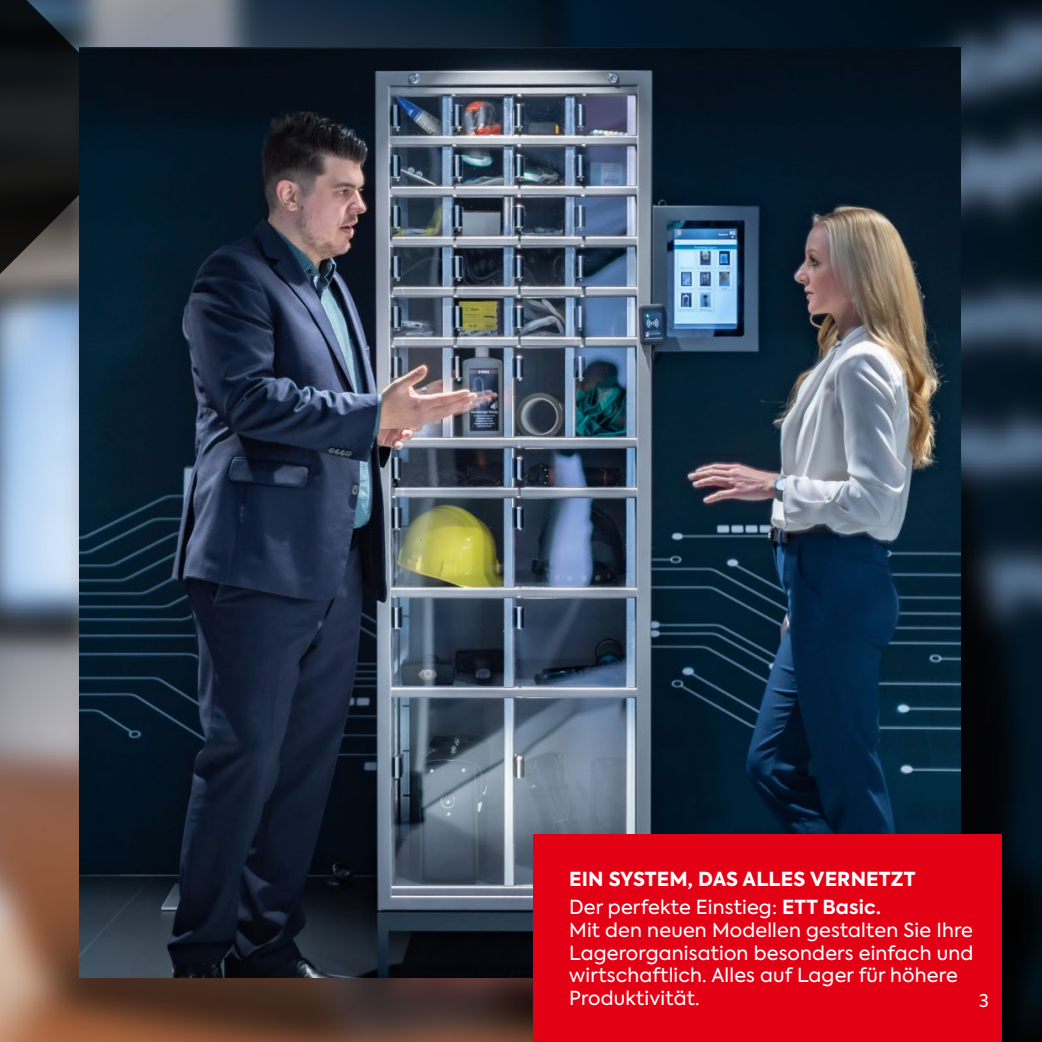
<style>
.page{position:relative;width:1042px;height:1042px;background:#fff}
.page>*{position:absolute;margin:0;border:0;box-sizing:border-box;transform-origin:0 0}
.t1{font:19.25px/22.8px "Axiforma";letter-spacing:.01em;color:#fff}
.t2{font:800 19.25px/27.7px "Axiforma";letter-spacing:.01em;color:#fff}
.t3{font:17.5px "Axiforma";color:#fff}
.s1{font-weight:400}
.s2{font-weight:700}
</style>
<div class="page">
<img style="left:150px;top:0;width:892px;height:1042px">
<svg style="left:0;top:0;width:150px;height:1042px;background:#797477"></svg>
<img style="left:79px;top:47px;width:881px;height:931px">
<div style="left:533px;top:834px;width:469px;height:208px;background:#e30015"></div>
<p class="t2" style="left:569px;top:866px;width:348px">EIN SYSTEM, DAS ALLES VERNETZT<br><span class="s1">Der perfekte Einstieg:</span> <span class="s2">ETT Basic.</span></p>
<p class="t1" style="left:569px;top:919px;width:406px">Mit den neuen Modellen gestalten Sie Ihre Lagerorganisation besonders einfach und wirtschaftlich. Alles auf Lager für höhere Produktivität.</p>
<p class="t3" style="left:979px;top:990px;width:11px">3</p>
</div>
